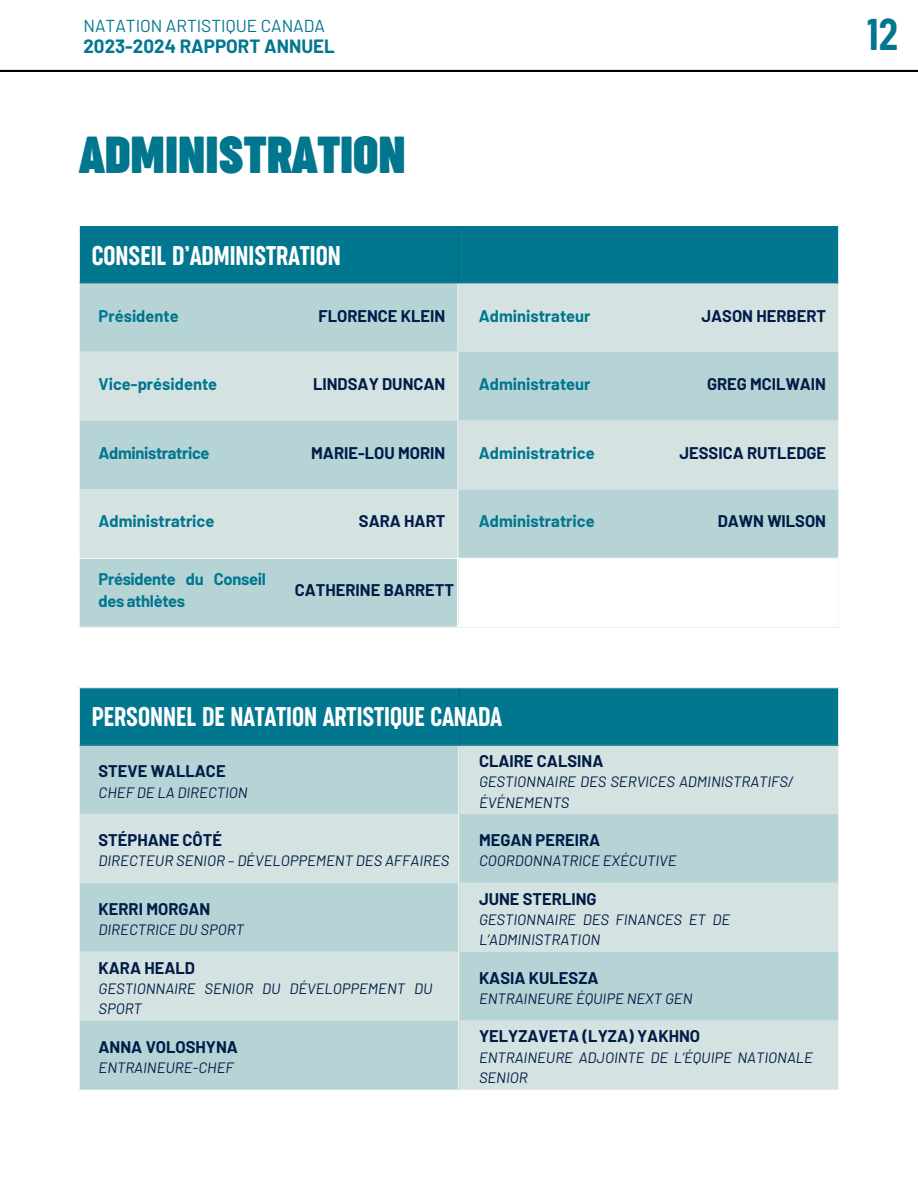
<style>
.page{position:relative;width:918px;height:1188px;background:#fff}
.page>*{position:absolute;margin:0;border:0;box-sizing:border-box;transform-origin:0 0}
.t1{font:700 49.05px "Cocogoose Compressed";color:#00768f}
.t2{font:300 42px "Cocogoose Compressed";color:#00768f}
.t3{font:300 25.5px "Cocogoose Compressed";color:#fff}
.t4{font:700 18.75px "Barlow";color:#00768f}
.t5{font:17.25px "Barlow";color:#00768f}
.t6{font:700 16.5px "Barlow";color:#011c48}
.t7{font:700 16.5px "Barlow";color:#00768f}
.t8{font:700 16.5px/22.5px "Barlow";letter-spacing:-.02em;color:#00768f}
.t9{font:italic 15px/20.2px "Barlow";color:#011c48}
</style>
<div class="page">
<svg style="left:0;top:69px;width:918px;height:2px;background:#707070"></svg>
<div style="left:80px;top:226px;width:758px;height:56px;background:#00768f"></div>
<div style="left:80px;top:559px;width:377px;height:68px;background:#b6d3d6"></div>
<svg style="left:80px;top:283px;width:758px;height:275px;background:#c4dadb"></svg>
<hr style="left:458px;top:283px;width:1px;height:344px;background:#fff">
<hr style="left:458px;top:226px;width:1px;height:56px;background:#00768f">
<hr style="left:80px;top:282px;width:758px;height:1px;background:#00768f">
<div style="left:80px;top:688px;width:758px;height:57px;background:#00768f"></div>
<svg style="left:79px;top:746px;width:760px;height:344px;background:#c5dbdb"></svg>
<hr style="left:79px;top:688px;width:1px;height:401px;background:#fff">
<hr style="left:458px;top:746px;width:2px;height:343px;background:#fff">
<hr style="left:838px;top:688px;width:1px;height:401px;background:#fff">
<hr style="left:458px;top:688px;width:2px;height:57px;background:#00768f">
<hr style="left:80px;top:745px;width:758px;height:1px;background:#00768f">
<p class="t5" style="left:83px;top:15px;width:243px">NATATION ARTISTIQUE CANADA</p>
<p class="t4" style="left:83px;top:35px;width:253px">2023-2024 RAPPORT ANNUEL</p>
<p class="t1" style="left:80px;top:133px;width:328px">ADMINISTRATION</p>
<p class="t3" style="left:92px;top:244px;width:251px">CONSEIL D’ADMINISTRATION</p>
<p class="t7" style="left:99px;top:305px;width:82px">Présidente</p>
<p class="t6" style="left:318px;top:305px;width:129px">FLORENCE KLEIN</p>
<p class="t7" style="left:479px;top:305px;width:113px">Administrateur</p>
<p class="t6" style="left:702px;top:305px;width:126px">JASON HERBERT</p>
<h1 class="t7" style="left:99px;top:374px;width:120px">Vice-présidente</h1>
<p class="t6" style="left:313px;top:374px;width:134px">LINDSAY DUNCAN</p>
<p class="t7" style="left:479px;top:374px;width:113px">Administrateur</p>
<p class="t6" style="left:707px;top:374px;width:121px">GREG MCILWAIN</p>
<p class="t8" style="left:99px;top:441px;width:113px">Administratrice</p>
<p class="t6" style="left:311px;top:442px;width:136px">MARIE-LOU MORIN</p>
<p class="t7" style="left:479px;top:442px;width:117px">Administratrice</p>
<p class="t6" style="left:680px;top:443px;width:148px">JESSICA RUTLEDGE</p>
<p class="t7" style="left:99px;top:511px;width:117px">Administratrice</p>
<p class="t6" style="left:359px;top:511px;width:88px">SARA HART</p>
<p class="t7" style="left:479px;top:511px;width:117px">Administratrice</p>
<p class="t6" style="left:718px;top:511px;width:110px">DAWN WILSON</p>
<h6 class="t8" style="left:99px;top:567px;width:169px">Présidente du Conseil des athlètes</h6>
<p class="t6" style="left:295px;top:580px;width:161px">CATHERINE BARRETT</p>
<p class="t3" style="left:92px;top:705px;width:412px">PERSONNEL DE NATATION ARTISTIQUE CANADA</p>
<p class="t6" style="left:99px;top:761px;width:129px">STEVE WALLACE</p>
<p class="t9" style="left:99px;top:781px;width:151px">CHEF DE LA DIRECTION</p>
<p class="t6" style="left:99px;top:830px;width:125px">STÉPHANE CÔTÉ</p>
<p class="t9" style="left:99px;top:850px;width:352px">DIRECTEUR SENIOR – DÉVELOPPEMENT DES AFFAIRES</p>
<p class="t6" style="left:99px;top:898px;width:113px">KERRI MORGAN</p>
<p class="t9" style="left:99px;top:919px;width:147px">DIRECTRICE DU SPORT</p>
<p class="t6" style="left:99px;top:957px;width:98px">KARA HEALD</p>
<p class="t9" style="left:99px;top:978px;width:335px">GESTIONNAIRE SENIOR DU DÉVELOPPEMENT DU<br>SPORT</p>
<p class="t6" style="left:99px;top:1036px;width:141px">ANNA VOLOSHYNA</p>
<p class="t9" style="left:99px;top:1057px;width:137px">ENTRAINEURE-CHEF</p>
<p class="t6" style="left:479px;top:751px;width:126px">CLAIRE CALSINA</p>
<p class="t9" style="left:479px;top:771px;width:316px">GESTIONNAIRE DES SERVICES ADMINISTRATIFS/<br>ÉVÉNEMENTS</p>
<p class="t6" style="left:479px;top:830px;width:123px">MEGAN PEREIRA</p>
<p class="t9" style="left:479px;top:850px;width:199px">COORDONNATRICE EXÉCUTIVE</p>
<p class="t6" style="left:479px;top:888px;width:119px">JUNE STERLING</p>
<p class="t9" style="left:479px;top:909px;width:253px">GESTIONNAIRE DES FINANCES ET DE<br>L’ADMINISTRATION</p>
<p class="t6" style="left:479px;top:967px;width:121px">KASIA KULESZA</p>
<p class="t9" style="left:479px;top:988px;width:215px">ENTRAINEURE ÉQUIPE NEXT GEN</p>
<p class="t6" style="left:479px;top:1026px;width:223px">YELYZAVETA (LYZA) YAKHNO</p>
<p class="t9" style="left:479px;top:1047px;width:335px">ENTRAINEURE ADJOINTE DE L’ÉQUIPE NATIONALE<br>SENIOR</p>
<h4 class="t2" style="left:867px;top:15px;width:33px">12</h4>
</div>
